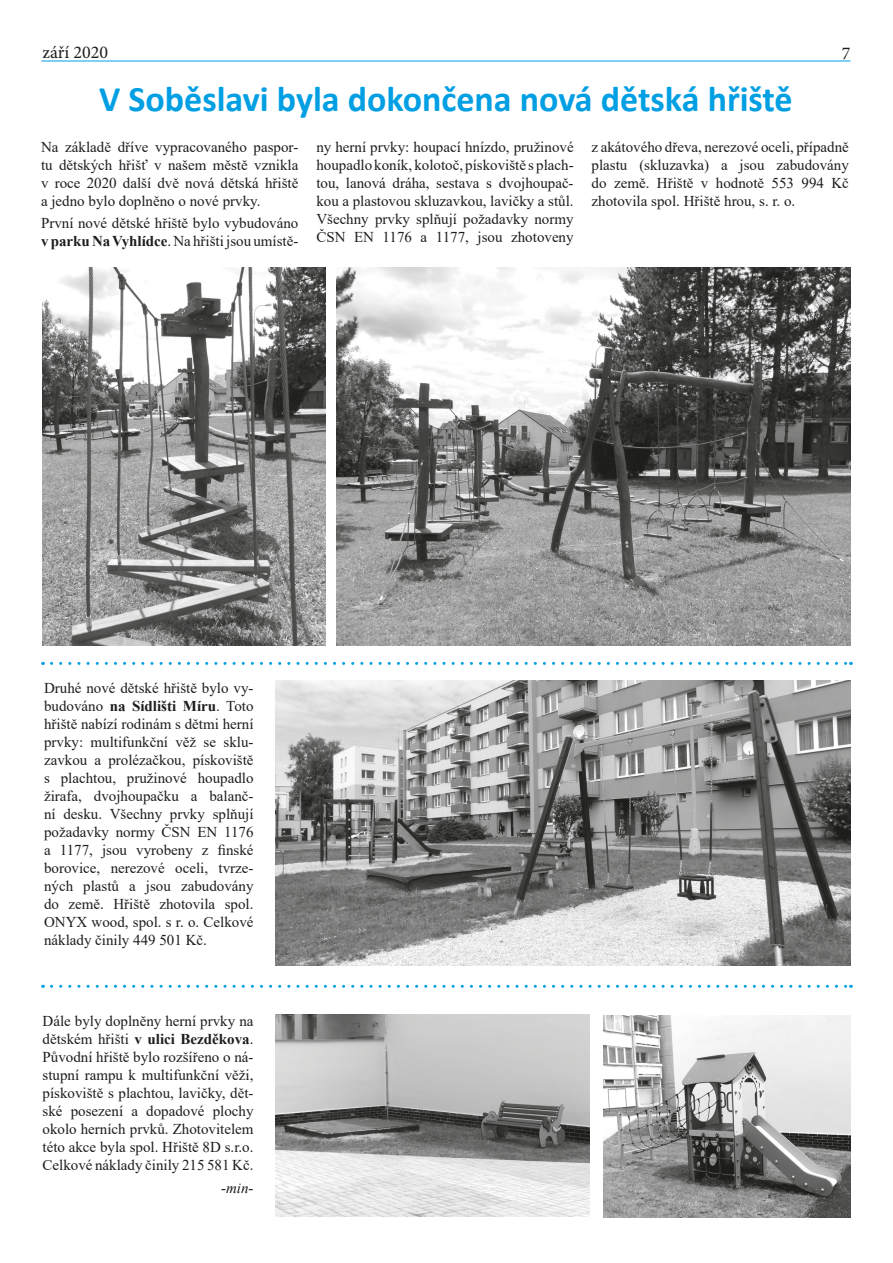
<style>
.page{position:relative;width:893px;height:1263px;background:#fff}
.page>*{position:absolute;margin:0;border:0;box-sizing:border-box;transform-origin:0 0}
.Nadpis_1_-_24pt__tuč{font:700 36px "Calibri";color:#009fe3}
.t1{font:18px "Minion Pro";color:#1d1d1b}
.Formátování_textu_10{font:15px/18px "Times New Roman";color:#1d1d1b;text-align:justify}
.Formátování_textu_10-2{font:italic 15px "Times New Roman";color:#1d1d1b}
.s1{font-weight:700}
</style>
<div class="page">
<hr style="left:41px;top:61px;width:809px;height:1px;background:#009fe3">
<img style="left:43px;top:267px;width:283px;height:378px">
<img style="left:337px;top:267px;width:513px;height:378px">
<img style="left:275px;top:680px;width:575px;height:285px">
<svg style="left:51px;top:662px;width:800px;height:3px"></svg>
<svg style="left:51px;top:985px;width:800px;height:3px"></svg>
<img style="left:275px;top:1014px;width:315px;height:202px">
<img style="left:604px;top:1015px;width:246px;height:202px">
<p class="t1" style="left:43px;top:40px;width:67px">září 2020</p>
<p class="t1" style="left:842px;top:41px;width:10px">7</p>
<p class="Nadpis_1_-_24pt__tuč" style="left:99px;top:74px;width:695px">V Soběslavi byla dokončena nová dětská hřiště</p>
<p class="Formátování_textu_10" style="left:41px;top:137px;width:259px">Na základě dříve vypracovaného paspor&shy;tu dětských hřišť v našem městě vznikla v roce 2020 další dvě nová dětská hřiště a jedno bylo doplněno o nové prvky.</p>
<p class="Formátování_textu_10" style="left:41px;top:213px;width:259px">První nové dětské hřiště bylo vybudováno <span class="s1">v parku Na Vyhlídce</span>. Na hřišti jsou umístě-</p>
<p class="Formátování_textu_10" style="left:316px;top:137px;width:259px">ny herní prvky: houpací hnízdo, pružinové houpadlo koník, kolotoč, pískoviště s plach&shy;tou, lanová dráha, sestava s dvojhoupač&shy;kou a plastovou skluzavkou, lavičky a stůl.<br>Všechny prvky splňují požadavky normy ČSN EN 1176 a 1177, jsou zhotoveny</p>
<p class="Formátování_textu_10" style="left:592px;top:137px;width:259px">z akátového dřeva, nerezové oceli, případně plastu (skluzavka) a jsou zabudovány do země. Hřiště v hodnotě 553 994 Kč zhotovila spol. Hřiště hrou, s. r. o.</p>
<p class="Formátování_textu_10" style="left:44px;top:678px;width:211px">Druhé nové dětské hřiště bylo vy&shy;budováno <span class="s1">na Sídlišti Míru</span>. Toto hřiště nabízí rodinám s dětmi herní prvky: multifunkční věž se sklu&shy;zavkou a prolézačkou, pískoviště s plachtou, pružinové houpadlo žirafa, dvojhoupačku a balanč&shy;ní desku. Všechny prvky splňují požadavky normy ČSN EN 1176 a 1177, jsou vyrobeny z finské borovice, nerezové oceli, tvrze&shy;ných plastů a jsou zabudovány do země. Hřiště zhotovila spol.<br>ONYX wood, spol. s r. o. Celkové náklady činily 449 501 Kč.</p>
<p class="Formátování_textu_10" style="left:43px;top:1011px;width:212px">Dále byly doplněny herní prvky na dětském hřišti <span class="s1">v ulici Bezděkova</span>.<br>Původní hřiště bylo rozšířeno o ná&shy;stupní rampu k multifunkční věži, pískoviště s plachtou, lavičky, dět&shy;ské posezení a dopadové plochy okolo herních prvků. Zhotovitelem této akce byla spol. Hřiště 8D s.r.o.<br>Celkové náklady činily 215 581 Kč.</p>
<p class="Formátování_textu_10-2" style="left:221px;top:1177px;width:34px">-min-</p>
</div>
